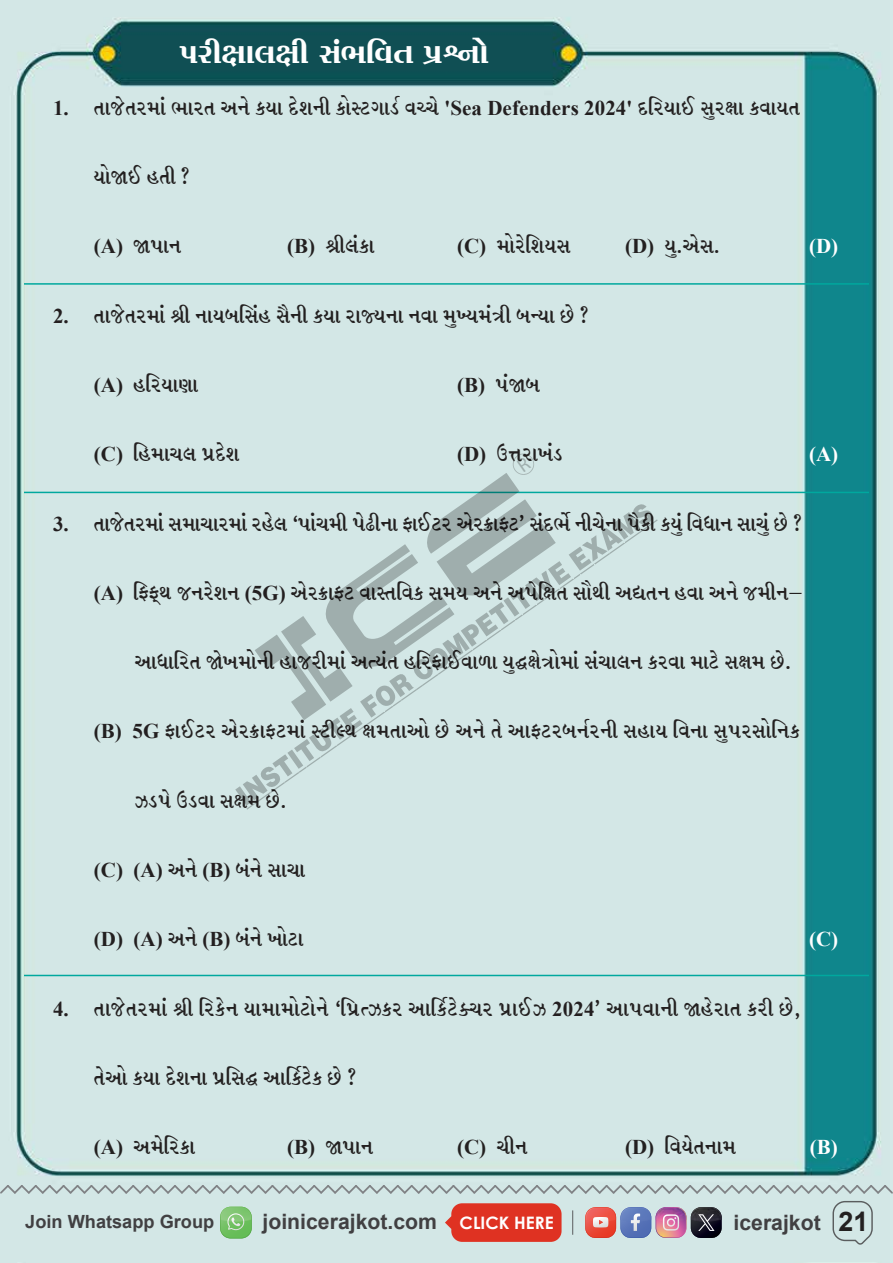
<style>
.page{position:relative;width:893px;height:1263px;background:#fff}
.page>*{position:absolute;margin:0;border:0;box-sizing:border-box;transform-origin:0 0}
.t1{font:36px "Latest Bhola";color:#fff}
.t2{font:24px "TERAFONT TRILOCHAN";color:#232020}
.t3{font:700 21.15px "Arial";color:#414042}
.t4{font:700 21px "Times New Roman";color:#fff}
.t5{font:700 21px "Times New Roman";color:#232020}
.t6{font:700 18.15px "Arial";color:#414042}
.s1{font-family:"Times New Roman";font-weight:700;font-size:21px;color:#231f20}
.s2{font-family:"Times New Roman";font-weight:700;font-size:21px}
.s3{font-family:"TERAFONT TRILOCHAN";font-weight:400;font-size:24px}
.s4{font-family:"Century Gothic";font-size:17.25px;color:#fff}
.s5{font-size:27px;color:#232020}
</style>
<div class="page">
<img style="left:0;top:0;width:893px;height:1263px">
<hr style="left:24px;top:975px;width:845px;height:1px;background:#00a89e">
<hr style="left:24px;top:492px;width:845px;height:1px;background:#00a89e">
<hr style="left:24px;top:283px;width:845px;height:2px;background:#00a89e">
<svg style="left:0;top:1183px;width:893px;height:63px;background:#cacbca"></svg>
<div style="left:235px;top:503px;width:423px;height:307px;background:#d3e7e6"></div>
<svg style="left:255px;top:453px;width:389px;height:267px;background:#c8dbda"></svg>
<h1 class="t1" style="left:180px;top:34px;width:310px">5ZL1FF,1FL ;\ElJT 5|`GM</h1>
<p class="t2" style="left:53px;top:94px;width:749px"><span class="s1">1.</span> TFH[TZDF\ EFZT VG[ SIF N[XGL SM:8UF0" JRR[ <span class="s1">'Sea Defenders 2024'</span> NLZIF. ;]Z1FF SJFIT</p>
<p class="t2" style="left:94px;top:164px;width:98px">IMÔ. CTL M</p>
<p class="t2" style="left:94px;top:233px;width:89px"><span class="s2">(A)</span> Ô5FG</p>
<p class="t2" style="left:287px;top:233px;width:89px"><span class="s2">(B)</span> ZL,\SF</p>
<p class="t2" style="left:457px;top:233px;width:115px"><span class="s2">(C)</span> DMZ[LXI;</p>
<p class="t2" style="left:625px;top:233px;width:96px"><span class="s2">(D)</span> I]PV[;P</p>
<p class="t4" style="left:809px;top:232px;width:31px">(D)</p>
<p class="t2" style="left:53px;top:302px;width:538px"><span class="s1">2.</span> TFH[TZDF\ ZL GFIAL;\C ;{GL SIF ZFßIGF GJF D]BID\+L AGIF K[ M</p>
<p class="t2" style="left:94px;top:372px;width:106px"><span class="s2">(A)</span> CLZIF6F</p>
<p class="t2" style="left:457px;top:372px;width:85px"><span class="s2">(B)</span> 5\ÔA</p>
<p class="t2" style="left:94px;top:441px;width:147px"><span class="s2">(C)</span> LCDFR, 5|N[X</p>
<p class="t2" style="left:457px;top:441px;width:107px"><span class="s2">(D)</span> P¿ZFB\0</p>
<p class="t4" style="left:809px;top:440px;width:31px">(A)</p>
<p class="t2" style="left:53px;top:510px;width:751px"><span class="s1">3.</span> TFH[TZDF\ ;DFRFZDF\ ZC[, —5F\RDL 5[-LGF OF.8Z V[ZÊFO8˜ ;\NE[" GLR[GF 5{SL SI]\ LJWFG ;FR]\ K[ M</p>
<p class="t2" style="left:94px;top:580px;width:710px"><span class="s2">(A)</span> LOOŸY HGZ[XG <span class="s1">(5G)</span> V[ZÊFO8 JF:TLJS ;DI VG[ V5[L1FT ;ÁYL VNTG CJF VG[ HDLGV</p>
<p class="t2" style="left:135px;top:649px;width:658px">VFWFLZT Ô[BDMGL CFHZLDF\ VTI\T CLZOF.JF/F I]Â1F[+MDF\ ;\RF,G SZJF DF8[ ;1FD K[P</p>
<p class="t2" style="left:94px;top:718px;width:708px"><span class="s2">(B)</span> <span class="s1">5G</span> OF.8Z V[ZÊFO8DF\ :8L&lt;Y 1FDTFVM K[ VG[ T[ VFO8ZAG"ZGL ;CFI LJGF ;]5Z;MLGS</p>
<p class="t2" style="left:135px;top:787px;width:154px">H05[ P0JF ;1FD K[P</p>
<p class="t2" style="left:94px;top:857px;width:213px"><span class="s2">(C)</span> <span class="s1">(A)</span> VG[ <span class="s1">(B)</span> A\G[ ;FRF</p>
<p class="t2" style="left:94px;top:926px;width:211px"><span class="s2">(D)</span> <span class="s1">(A)</span> VG[ <span class="s1">(B)</span> A\G[ BM8F</p>
<p class="t4" style="left:809px;top:925px;width:31px">(C)</p>
<p class="t2" style="left:53px;top:995px;width:749px"><span class="s1">4.</span> TFH[TZDF\ ZL LZS[G IFDFDM8MG[ —L5|THSZ VFLS"8[ÉRZ 5|F.H <span class="s1">2024</span>˜ VF5JFGL ÔC[ZFT SZL K[4</p>
<p class="t2" style="left:94px;top:1065px;width:265px">T[VM SIF N[XGF 5|L;Â VFLS"8[S K[ M</p>
<p class="t2" style="left:94px;top:1134px;width:103px"><span class="s2">(A)</span> VD[LZSF</p>
<p class="t2" style="left:287px;top:1134px;width:88px"><span class="s2">(B)</span> Ô5FG</p>
<p class="t5" style="left:457px;top:1133px;width:72px">(C) <span class="s3">RLG</span></p>
<p class="t2" style="left:625px;top:1134px;width:113px"><span class="s2">(D)</span> LJI[TGFD</p>
<p class="t4" style="left:810px;top:1133px;width:29px">(B)</p>
<p class="t6" style="left:25px;top:1209px;width:190px">Join Whatsapp Group</p>
<p class="t3" style="left:263px;top:1207px;width:293px">joinicerajkot.com <span class="s4">CLICK HERE</span></p>
<p class="t3" style="left:733px;top:1208px;width:136px">icerajkot <span class="s5">21</span></p>
</div>
